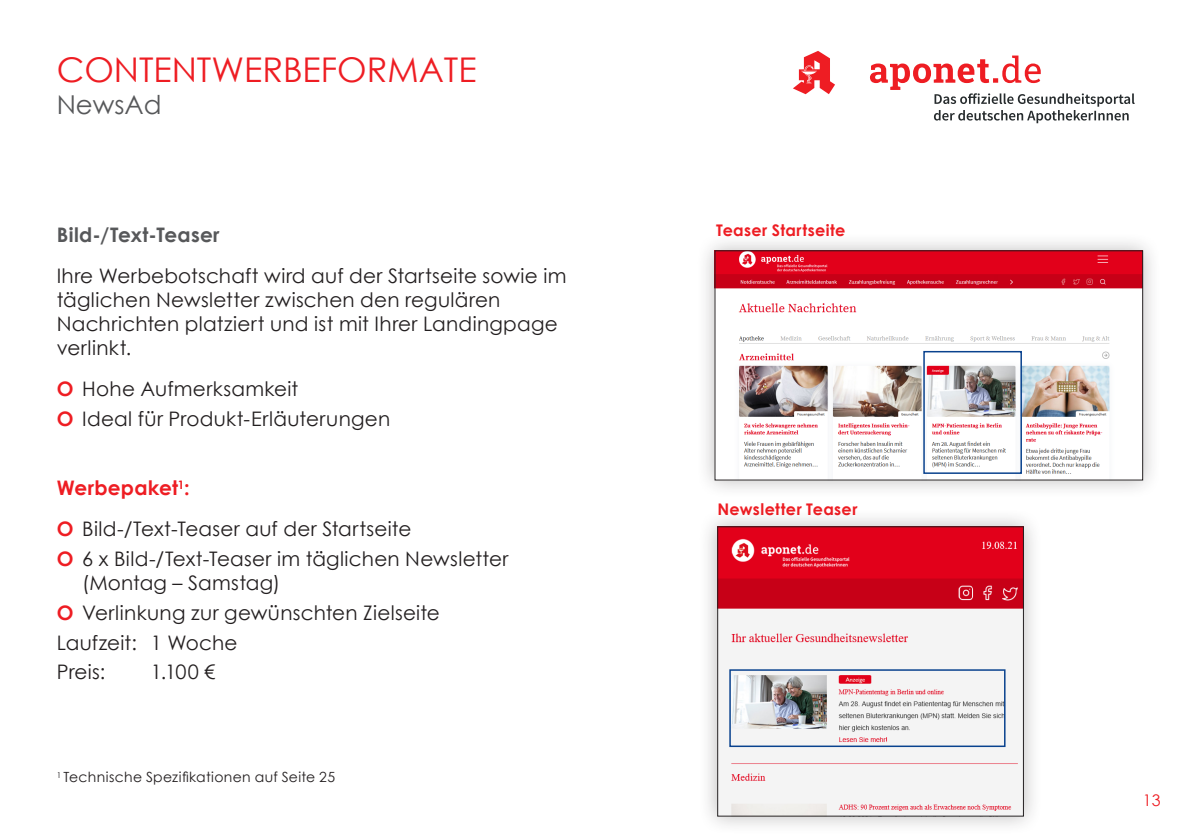
<style>
.page{position:relative;width:1191px;height:840px;background:#fff}
.page>*{position:absolute;margin:0;border:0;box-sizing:border-box;transform-origin:0 0}
.t1{font:34px "Century Gothic";color:#ee1d23}
.t2{font:26px "Century Gothic";color:#57585a}
.t3{font:20px/24px "Century Gothic";letter-spacing:.01em;color:#231f20}
.t4{font:700 20px "Century Gothic";letter-spacing:.015em;color:#57585a}
.t5{font:700 16px "Century Gothic";letter-spacing:.02em;color:#ee1d23}
.t6{font:16px "Century Gothic";color:#ee1d23}
.t7{font:14px "Century Gothic";letter-spacing:.025em;color:#231f20}
.s1{font-weight:700;color:#ee1d23}
</style>
<div class="page">
<svg style="left:870px;top:55px;width:264px;height:68px"></svg>
<svg style="left:793px;top:51px;width:42px;height:44px"></svg>
<div style="left:695px;top:231px;width:466px;height:267px;background:#231f20;opacity:.3"></div>
<img style="left:716px;top:252px;width:424px;height:226px">
<div style="left:714px;top:250px;width:428px;height:230px;border:1px solid #231f20"></div>
<div style="left:698px;top:507px;width:344px;height:327px;background:#231f20;opacity:.3"></div>
<img style="left:719px;top:528px;width:302px;height:285px">
<div style="left:717px;top:526px;width:306px;height:289px;border:1px solid #231f20"></div>
<div style="left:729px;top:669px;width:276px;height:77px;border:2px solid #09428e"></div>
<div style="left:923px;top:351px;width:99px;height:122px;border:2px solid #09428e"></div>
<h1 class="t1" style="left:57px;top:46px;width:421px">CONTENTWERBEFORMATE</h1>
<h2 class="t2" style="left:57px;top:86px;width:106px">NewsAd</h2>
<p class="t4" style="left:57px;top:219px;width:164px">Bild-/Text-Teaser</p>
<p class="t3" style="left:57px;top:263px;width:511px">Ihre Werbebotschaft wird auf der Startseite sowie im täglichen Newsletter zwischen den regulären Nachrichten platziert und ist mit Ihrer Landingpage verlinkt.</p>
<p class="t3" style="left:57px;top:373px;width:335px;line-height:29.6px"><span class="s1">O</span> Hohe Aufmerksamkeit<br><span class="s1">O</span> Ideal für Produkt-Erläuterungen</p>
<p class="t3" style="left:57px;top:467px;width:356px;line-height:41px"><span class="s1">Werbepaket</span><sup>1</sup><span class="s1">:<br>O</span> Bild-/Text-Teaser auf der Startseite</p>
<p class="t3" style="left:82px;top:546px;width:428px;text-indent:-26px"><span class="s1">O</span> 6 x Bild-/Text-Teaser im täglichen Newsletter (Montag – Samstag)</p>
<p class="t3" style="left:57px;top:597px;width:385px;line-height:29.6px"><span class="s1">O</span> Verlinkung zur gewünschten Zielseite<br>Laufzeit: 1 Woche<br>Preis:</p>
<p class="t3" style="left:151px;top:659px;width:66px">1.100 €</p>
<p class="t7" style="left:57px;top:767px;width:280px"><sup>1</sup> Technische Spezifikationen auf Seite 25</p>
<p class="t5" style="left:716px;top:218px;width:131px">Teaser Startseite</p>
<p class="t5" style="left:717px;top:496px;width:142px">Newsletter Teaser</p>
<p class="t6" style="left:1143px;top:788px;width:19px">13</p>
</div>
